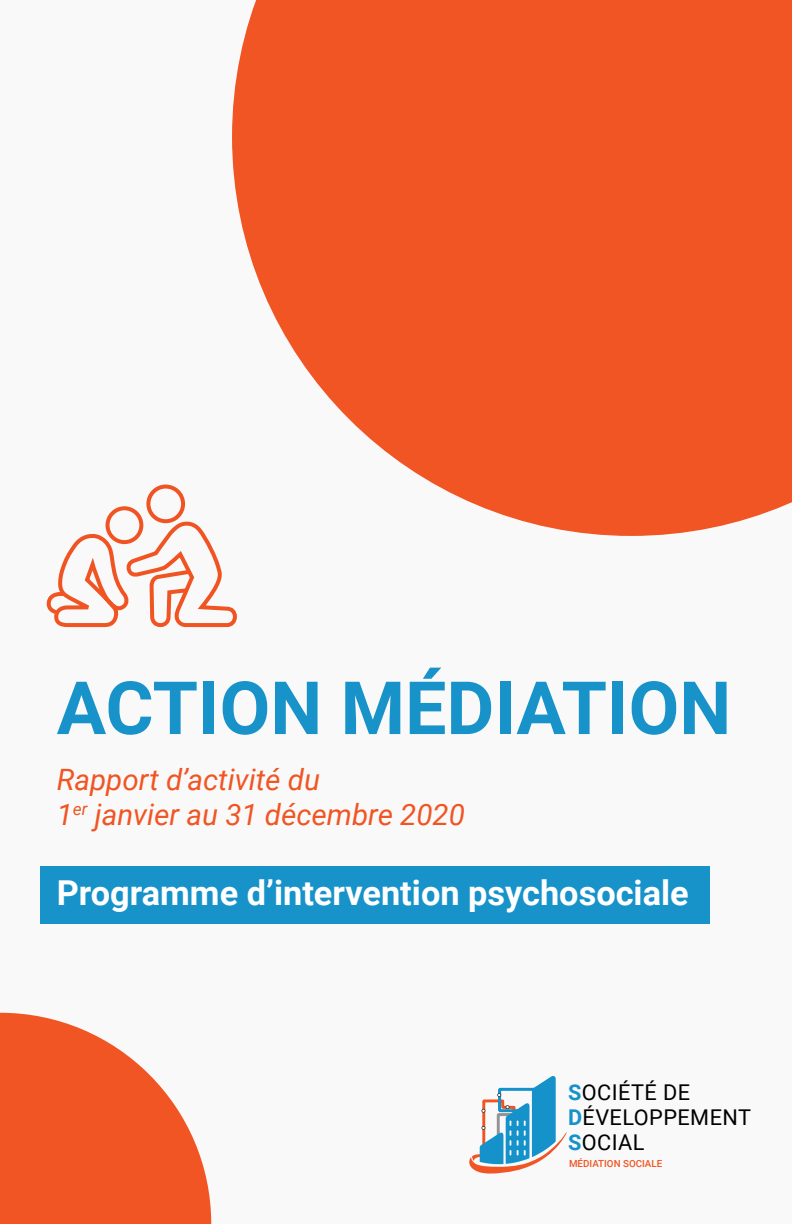
<style>
.page{position:relative;width:792px;height:1224px;background:#faf9f9}
.page>*{position:absolute;margin:0;border:0;box-sizing:border-box;transform-origin:0 0}
.t1{font:700 73.6px "Roboto";color:#1793ca}
.t2{font:700 34.4px "Roboto";color:#fff}
.t3{font:italic 29.4px/34.4px "Roboto";color:#f05523}
.t4{font:21.8px/25px "Roboto";letter-spacing:.02em;color:#000}
.t5{font:500 9.8px "Roboto";color:#f05523}
.s1{font-weight:700;color:#1592ca}
</style>
<div class="page">
<svg style="left:469px;top:1076px;width:98px;height:98px"></svg>
<svg style="left:232px;top:0;width:560px;height:536px;background:#f1693e"></svg>
<svg style="left:0;top:1013px;width:211px;height:211px;fill:#f05523"></svg>
<div style="left:40px;top:867px;width:669px;height:57px;background:#1793ca"></div>
<div style="left:146px;top:485px;width:39px;height:38px;border:4px solid #f05423;border-radius:50%"></div>
<div style="left:106px;top:506px;width:37px;height:38px;border:4px solid #f05423;border-radius:50%"></div>
<svg style="left:46px;top:519px;width:193px;height:109px"></svg>
<h1 class="t1" style="left:57px;top:656px;width:676px">ACTION MÉDIATION</h1>
<p class="t3" style="left:57px;top:762px;width:410px">Rapport d’activité du<br>1<sup>er</sup> janvier au 31 décembre 2020</p>
<p class="t2" style="left:57px;top:869px;width:634px">Programme d’intervention psychosociale</p>
<p class="t4" style="left:568px;top:1079px;width:185px"><span class="s1">S</span>OCIÉTÉ DE<br><span class="s1">D</span>ÉVELOPPEMENT<br><span class="s1">S</span>OCIAL</p>
<p class="t5" style="left:569px;top:1156px;width:95px">MÉDIATION SOCIALE</p>
</div>
